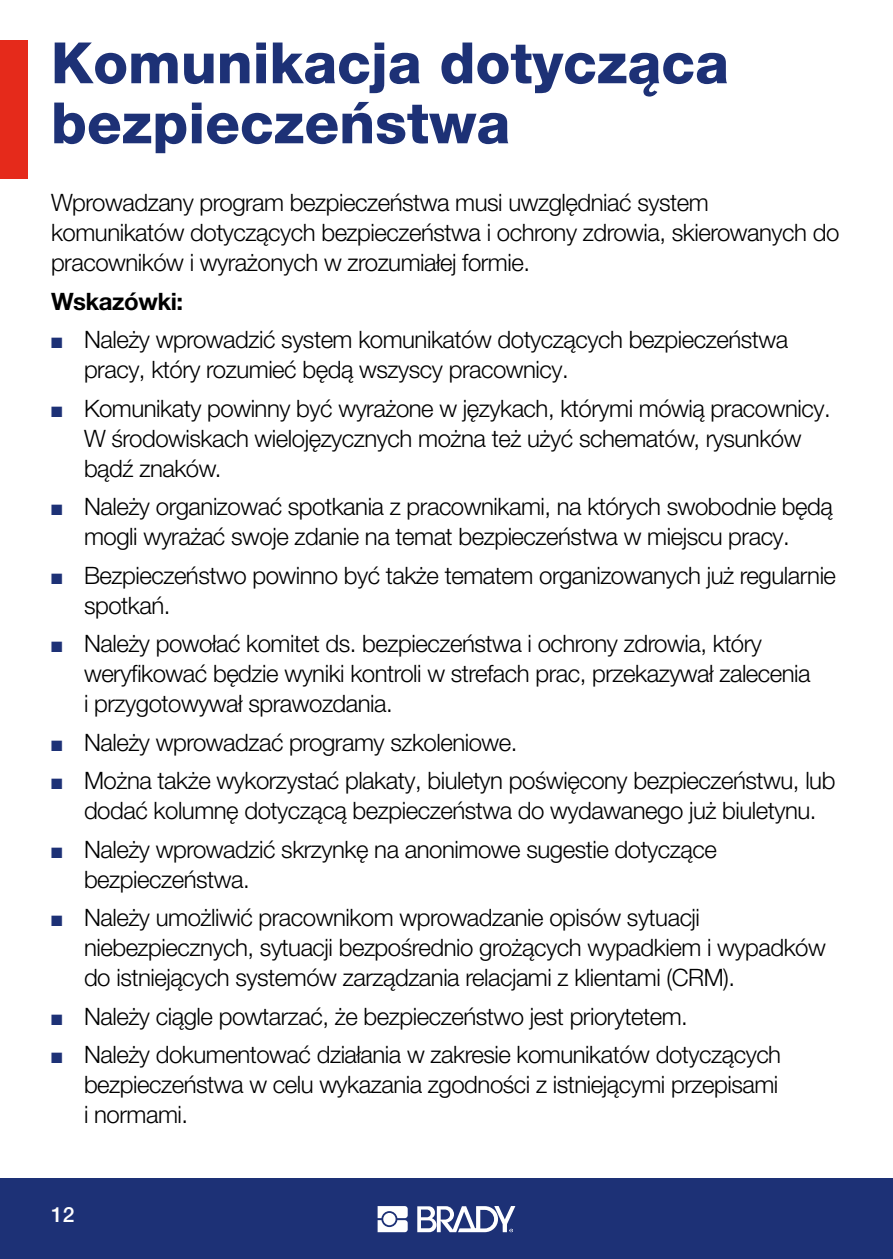
<style>
.page{position:relative;width:893px;height:1259px;background:#fff}
.page>*{position:absolute;margin:0;border:0;box-sizing:border-box;transform-origin:0 0}
.t1{font:800 57px/60px "Helvetica Neue LT Pro";color:#1d3176}
.t2{font:300 24px/30px "Helvetica Neue LT Pro";letter-spacing:-.02em;color:#000}
.t3{font:700 24px "Helvetica Neue LT Pro";letter-spacing:-.02em;color:#000}
.t4{font:500 21px "Helvetica Neue LT Pro";color:#fff}
.s1{color:#1d3176}
</style>
<div class="page">
<div style="left:0;top:1178px;width:893px;height:81px;background:#1d3176"></div>
<svg style="left:378px;top:1206px;width:30px;height:26px"></svg>
<svg style="left:417px;top:1206px;width:98px;height:26px"></svg>
<div style="left:0;top:40px;width:27px;height:138px;background:#e52a1b"></div>
<h1 class="t1" style="left:51px;top:33px;width:679px">Komunikacja dotycząca bezpieczeństwa</h1>
<p class="t2" style="left:51px;top:187px;width:790px">Wprowadzany program bezpieczeństwa musi uwzględniać system komunikatów dotyczących bezpieczeństwa i ochrony zdrowia, skierowanych do pracowników i wyrażonych w zrozumiałej formie.</p>
<p class="t3" style="left:51px;top:286px;width:134px">Wskazówki:</p>
<p class="t2" style="left:84px;top:324px;width:706px;text-indent:-33px"><span class="s1">■</span> Należy wprowadzić system komunikatów dotyczących bezpieczeństwa pracy, który rozumieć będą wszyscy pracownicy.</p>
<p class="t2" style="left:84px;top:392px;width:748px;text-indent:-33px"><span class="s1">■</span> Komunikaty powinny być wyrażone w językach, którymi mówią pracownicy.<br>W środowiskach wielojęzycznych można też użyć schematów, rysunków bądź znaków.</p>
<p class="t2" style="left:51px;top:491px;width:783px;text-align:center"><span class="s1">■</span> Należy organizować spotkania z pracownikami, na których swobodnie będą mogli wyrażać swoje zdanie na temat bezpieczeństwa w miejscu pracy.</p>
<p class="t2" style="left:84px;top:559px;width:754px;text-indent:-33px"><span class="s1">■</span> Bezpieczeństwo powinno być także tematem organizowanych już regularnie spotkań.</p>
<p class="t2" style="left:84px;top:628px;width:728px;text-indent:-33px"><span class="s1">■</span> Należy powołać komitet ds. bezpieczeństwa i ochrony zdrowia, który weryfikować będzie wyniki kontroli w strefach prac, przekazywał zalecenia i przygotowywał sprawozdania.</p>
<p class="t2" style="left:51px;top:726px;width:468px"><span class="s1">■</span> Należy wprowadzać programy szkoleniowe.</p>
<p class="t2" style="left:51px;top:765px;width:786px;text-align:center"><span class="s1">■</span> Można także wykorzystać plakaty, biuletyn poświęcony bezpieczeństwu, lub dodać kolumnę dotyczącą bezpieczeństwa do wydawanego już biuletynu.</p>
<p class="t2" style="left:84px;top:833px;width:634px;text-indent:-33px"><span class="s1">■</span> Należy wprowadzić skrzynkę na anonimowe sugestie dotyczące bezpieczeństwa.</p>
<p class="t2" style="left:84px;top:902px;width:743px;text-indent:-33px"><span class="s1">■</span> Należy umożliwić pracownikom wprowadzanie opisów sytuacji niebezpiecznych, sytuacji bezpośrednio grożących wypadkiem i wypadków do istniejących systemów zarządzania relacjami z klientami (CRM).</p>
<p class="t2" style="left:51px;top:1000px;width:638px"><span class="s1">■</span> Należy ciągle powtarzać, że bezpieczeństwo jest priorytetem.</p>
<p class="t2" style="left:84px;top:1039px;width:699px;text-align:justify;text-indent:-33px"><span class="s1">■</span> Należy dokumentować działania w zakresie komunikatów dotyczących bezpieczeństwa w celu wykazania zgodności z istniejącymi przepisami i normami.</p>
<p class="t4" style="left:51px;top:1201px;width:25px">12</p>
</div>
